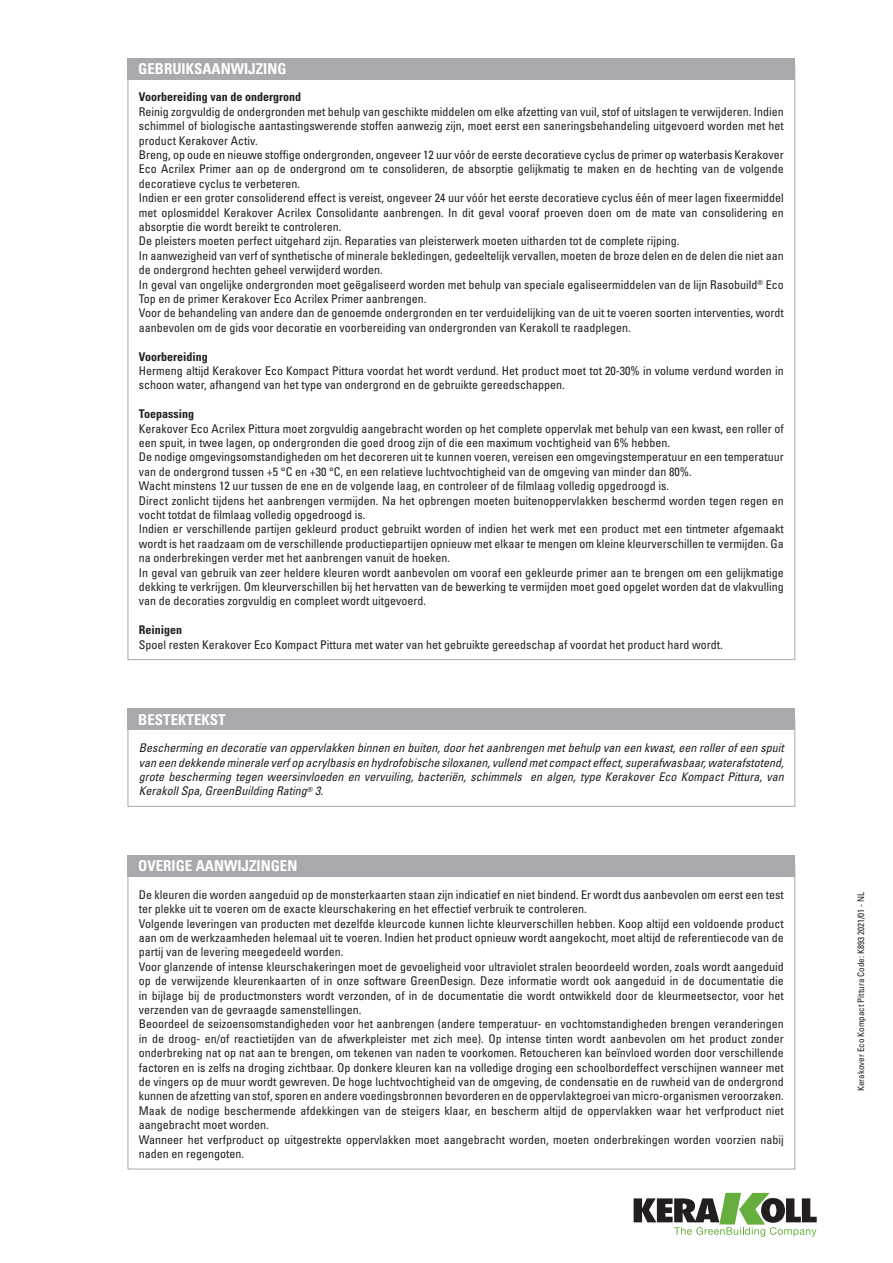
<style>
.page{position:relative;width:893px;height:1263px;background:#fff}
.page>*{position:absolute;margin:0;border:0;box-sizing:border-box;transform-origin:0 0}
.titolo_box{font:700 condensed 15px "Univers LT Std";color:#fff}
.testo_box{font:condensed 12px/14.4px "Univers LT Std";color:#231f20}
.testo_box_corsivo{font:italic condensed 12px/14.4px "Univers LT Std";color:#231f20;text-align:justify}
.eco_testo_box{font:condensed 12px/14.4px "Univers LT Std";color:#231f20;text-align:justify}
.testo_box_bold{font:700 condensed 12px "Univers LT Std";color:#231f20}
.notag_eco_codice_sc{font:condensed 9px "Univers LT Std";color:#231f20}
</style>
<div class="page">
<svg style="left:634px;top:1193px;width:183px;height:44px"></svg>
<div style="left:128px;top:58px;width:667px;height:21px;background:#a8a9ad"></div>
<div style="left:128px;top:855px;width:667px;height:22px;background:#a8a9ad"></div>
<div style="left:128px;top:717px;width:667px;height:90px;border:1px solid #a8a9ad"></div>
<div style="left:128px;top:709px;width:667px;height:21px;background:#a8a9ad"></div>
<p class="titolo_box" style="left:138px;top:59px;width:150px">GEBRUIKSAANWIJZING</p>
<p class="testo_box_bold" style="left:139px;top:90px;width:164px">Voorbereiding van de ondergrond</p>
<p class="testo_box" style="left:139px;top:104px;width:646px;text-align:justify">Reinig zorgvuldig de ondergronden met behulp van geschikte middelen om elke afzetting van vuil, stof of uitslagen te verwijderen. Indien schimmel of biologische aantastingswerende stoffen aanwezig zijn, moet eerst een saneringsbehandeling uitgevoerd worden met het product Kerakover Activ.</p>
<p class="testo_box" style="left:139px;top:147px;width:646px;text-align:justify">Breng, op oude en nieuwe stoffige ondergronden, ongeveer 12 uur vóór de eerste decoratieve cyclus de primer op waterbasis Kerakover Eco Acrilex Primer aan op de ondergrond om te consolideren, de absorptie gelijkmatig te maken en de hechting van de volgende decoratieve cyclus te verbeteren.</p>
<p class="testo_box" style="left:139px;top:191px;width:646px;text-align:justify">Indien er een groter consoliderend effect is vereist, ongeveer 24 uur vóór het eerste decoratieve cyclus één of meer lagen fixeermiddel met oplosmiddel Kerakover Acrilex Consolidante aanbrengen. In dit geval vooraf proeven doen om de mate van consolidering en absorptie die wordt bereikt te controleren.</p>
<p class="testo_box" style="left:139px;top:234px;width:542px">De pleisters moeten perfect uitgehard zijn. Reparaties van pleisterwerk moeten uitharden tot de complete rijping.</p>
<p class="testo_box" style="left:139px;top:248px;width:646px">In aanwezigheid van verf of synthetische of minerale bekledingen, gedeeltelijk vervallen, moeten de broze delen en de delen die niet aan de ondergrond hechten geheel verwijderd worden.</p>
<p class="testo_box" style="left:139px;top:277px;width:646px">In geval van ongelijke ondergronden moet geëgaliseerd worden met behulp van speciale egaliseermiddelen van de lijn Rasobuild<sup>®</sup> Eco<br>Top en de primer Kerakover Eco Acrilex Primer aanbrengen.</p>
<p class="testo_box" style="left:139px;top:306px;width:646px">Voor de behandeling van andere dan de genoemde ondergronden en ter verduidelijking van de uit te voeren soorten interventies, wordt aanbevolen om de gids voor decoratie en voorbereiding van ondergronden van Kerakoll te raadplegen.</p>
<p class="testo_box_bold" style="left:139px;top:349px;width:70px">Voorbereiding</p>
<p class="testo_box" style="left:139px;top:363px;width:646px">Hermeng altijd Kerakover Eco Kompact Pittura voordat het wordt verdund. Het product moet tot 20-30% in volume verdund worden in schoon water, afhangend van het type van ondergrond en de gebruikte gereedschappen.</p>
<p class="testo_box_bold" style="left:139px;top:407px;width:57px">Toepassing</p>
<p class="testo_box" style="left:139px;top:421px;width:646px">Kerakover Eco Acrilex Pittura moet zorgvuldig aangebracht worden op het complete oppervlak met behulp van een kwast, een roller of een spuit, in twee lagen, op ondergronden die goed droog zijn of die een maximum vochtigheid van 6% hebben.</p>
<p class="testo_box" style="left:139px;top:450px;width:646px">De nodige omgevingsomstandigheden om het decoreren uit te kunnen voeren, vereisen een omgevingstemperatuur en een temperatuur van de ondergrond tussen +5 °C en +30 °C, en een relatieve luchtvochtigheid van de omgeving van minder dan 80%.</p>
<p class="testo_box" style="left:139px;top:479px;width:532px">Wacht minstens 12 uur tussen de ene en de volgende laag, en controleer of de filmlaag volledig opgedroogd is.</p>
<p class="testo_box" style="left:139px;top:493px;width:646px">Direct zonlicht tijdens het aanbrengen vermijden. Na het opbrengen moeten buitenoppervlakken beschermd worden tegen regen en vocht totdat de filmlaag volledig opgedroogd is.</p>
<p class="testo_box" style="left:139px;top:522px;width:646px;text-align:justify">Indien er verschillende partijen gekleurd product gebruikt worden of indien het werk met een product met een tintmeter afgemaakt wordt is het raadzaam om de verschillende productiepartijen opnieuw met elkaar te mengen om kleine kleurverschillen te vermijden. Ga na onderbrekingen verder met het aanbrengen vanuit de hoeken.</p>
<p class="eco_testo_box" style="left:139px;top:565px;width:646px">In geval van gebruik van zeer heldere kleuren wordt aanbevolen om vooraf een gekleurde primer aan te brengen om een gelijkmatige dekking te verkrijgen. Om kleurverschillen bij het hervatten van de bewerking te vermijden moet goed opgelet worden dat de vlakvulling van de decoraties zorgvuldig en compleet wordt uitgevoerd.</p>
<p class="testo_box_bold" style="left:139px;top:623px;width:45px">Reinigen</p>
<p class="testo_box" style="left:139px;top:637px;width:585px">Spoel resten Kerakover Eco Kompact Pittura met water van het gebruikte gereedschap af voordat het product hard wordt.</p>
<p class="titolo_box" style="left:138px;top:710px;width:89px">BESTEKTEKST</p>
<p class="testo_box_corsivo" style="left:139px;top:741px;width:646px">Bescherming en decoratie van oppervlakken binnen en buiten, door het aanbrengen met behulp van een kwast, een roller of een spuit van een dekkende minerale verf op acrylbasis en hydrofobische siloxanen, vullend met compact effect, superafwasbaar, waterafstotend, grote bescherming tegen weersinvloeden en vervuiling, bacteriën, schimmels en algen, type Kerakover Eco Kompact Pittura, van Kerakoll Spa, GreenBuilding Rating<sup>®</sup> 3.</p>
<p class="titolo_box" style="left:138px;top:857px;width:161px">OVERIGE AANWIJZINGEN</p>
<p class="testo_box" style="left:139px;top:887px;width:646px">De kleuren die worden aangeduid op de monsterkaarten staan zijn indicatief en niet bindend. Er wordt dus aanbevolen om eerst een test ter plekke uit te voeren om de exacte kleurschakering en het effectief verbruik te controleren.</p>
<p class="testo_box" style="left:139px;top:916px;width:646px;text-align:justify">Volgende leveringen van producten met dezelfde kleurcode kunnen lichte kleurverschillen hebben. Koop altijd een voldoende product aan om de werkzaamheden helemaal uit te voeren. Indien het product opnieuw wordt aangekocht, moet altijd de referentiecode van de partij van de levering meegedeeld worden.</p>
<p class="testo_box" style="left:139px;top:959px;width:646px;text-align:justify">Voor glanzende of intense kleurschakeringen moet de gevoeligheid voor ultraviolet stralen beoordeeld worden, zoals wordt aangeduid op de verwijzende kleurenkaarten of in onze software GreenDesign. Deze informatie wordt ook aangeduid in de documentatie die in bijlage bij de productmonsters wordt verzonden, of in de documentatie die wordt ontwikkeld door de kleurmeetsector, voor het verzenden van de gevraagde samenstellingen.</p>
<p class="testo_box" style="left:139px;top:1017px;width:646px;text-align:justify">Beoordeel de seizoensomstandigheden voor het aanbrengen (andere temperatuur- en vochtomstandigheden brengen veranderingen in de droog- en/of reactietijden van de afwerkpleister met zich mee). Op intense tinten wordt aanbevolen om het product zonder onderbreking nat op nat aan te brengen, om tekenen van naden te voorkomen. Retoucheren kan beïnvloed worden door verschillende factoren en is zelfs na droging zichtbaar. Op donkere kleuren kan na volledige droging een schoolbordeffect verschijnen wanneer met de vingers op de muur wordt gewreven. De hoge luchtvochtigheid van de omgeving, de condensatie en de ruwheid van de ondergrond kunnen de afzetting van stof, sporen en andere voedingsbronnen bevorderen en de oppervlaktegroei van micro-organismen veroorzaken.</p>
<p class="testo_box" style="left:139px;top:1103px;width:646px">Maak de nodige beschermende afdekkingen van de steigers klaar, en bescherm altijd de oppervlakken waar het verfproduct niet aangebracht moet worden.</p>
<p class="testo_box" style="left:139px;top:1132px;width:646px">Wanneer het verfproduct op uitgestrekte oppervlakken moet aangebracht worden, moeten onderbrekingen worden voorzien nabij naden en regengoten.</p>
<p class="notag_eco_codice_sc" style="left:855px;top:1091px;width:201px;rotate:-90deg">Kerakover Eco Kompact Pittura Code: K893 2021/01 - NL</p>
</div>
